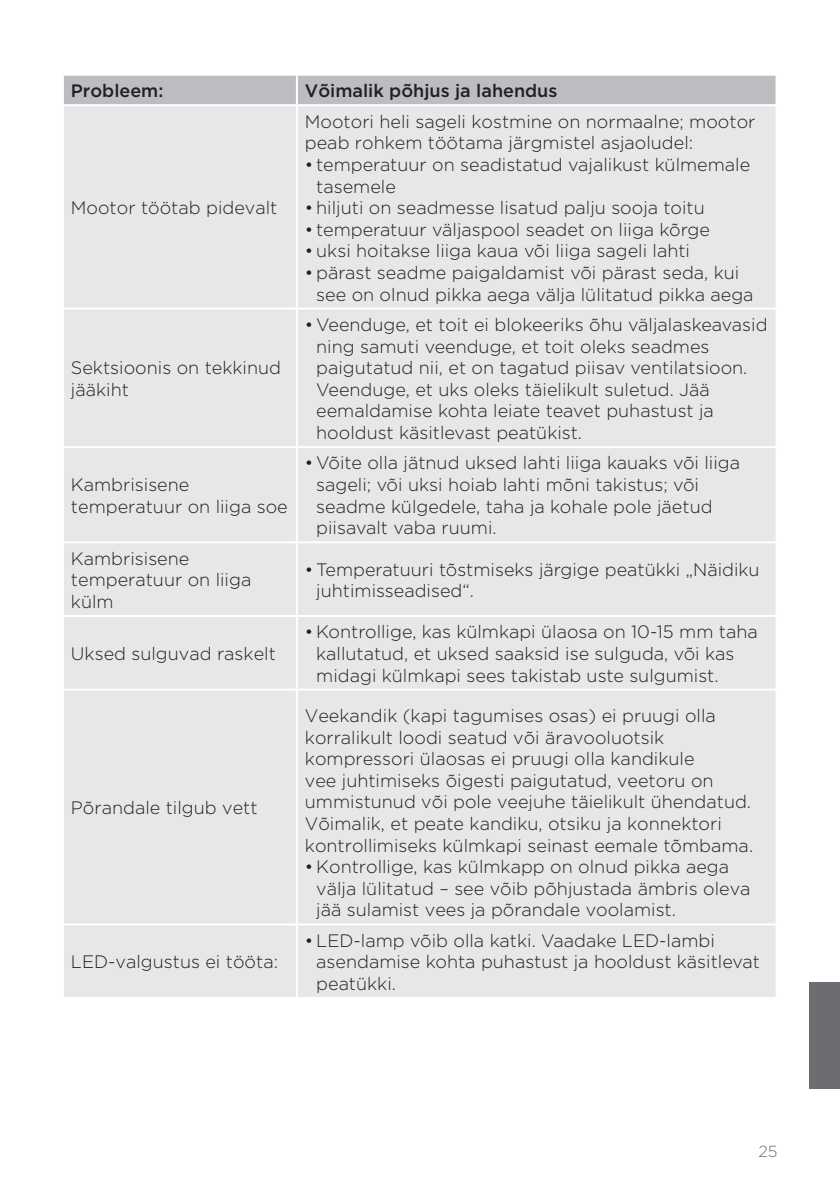
<style>
.page{position:relative;width:840px;height:1191px;background:#fff}
.page>*{position:absolute;margin:0;border:0;box-sizing:border-box;transform-origin:0 0}
.besedilo{font:300 18px/21.6px "Gotham";color:#231f20}
.tabele_tekst{font:300 18px/21.6px "Gotham";color:#231f20}
.tabele_tekst-2{font:500 18px "Gotham";color:#231f20}
.tabela_tekst{font:500 18px "Gotham";color:#231f20}
.t1{font:300 16px "Gotham";color:#6c6d70}
</style>
<div class="page">
<div style="left:64px;top:76px;width:711px;height:28px;background:#bcbdc0"></div>
<div style="left:64px;top:106px;width:711px;height:891px;background:#e6e7e9"></div>
<hr style="left:296px;top:76px;width:2px;height:28px;background:#fff">
<hr style="left:296px;top:106px;width:2px;height:202px;background:#fff">
<hr style="left:296px;top:310px;width:2px;height:136px;background:#fff">
<hr style="left:62px;top:446px;width:235px;height:2px;background:#fff">
<hr style="left:297px;top:446px;width:480px;height:2px;background:#fff">
<hr style="left:296px;top:448px;width:2px;height:93px;background:#fff">
<hr style="left:296px;top:543px;width:2px;height:72px;background:#fff">
<hr style="left:62px;top:615px;width:235px;height:2px;background:#fff">
<hr style="left:297px;top:615px;width:480px;height:2px;background:#fff">
<hr style="left:296px;top:617px;width:2px;height:71px;background:#fff">
<hr style="left:62px;top:688px;width:235px;height:2px;background:#fff">
<hr style="left:297px;top:688px;width:480px;height:2px;background:#fff">
<hr style="left:296px;top:690px;width:2px;height:233px;background:#fff">
<hr style="left:296px;top:925px;width:2px;height:72px;background:#fff">
<hr style="left:64px;top:308px;width:233px;height:2px;background:#fff">
<hr style="left:297px;top:308px;width:478px;height:2px;background:#fff">
<hr style="left:64px;top:541px;width:233px;height:2px;background:#fff">
<hr style="left:297px;top:541px;width:478px;height:2px;background:#fff">
<hr style="left:64px;top:923px;width:233px;height:2px;background:#fff">
<hr style="left:297px;top:923px;width:478px;height:2px;background:#fff">
<div style="left:808px;top:982px;width:31px;height:106px;background:#6c6d70"></div>
<p class="tabela_tekst" style="left:71px;top:79px;width:94px">Probleem:</p>
<p class="tabele_tekst-2" style="left:305px;top:79px;width:254px">Võimalik põhjus ja lahendus</p>
<p class="tabele_tekst" style="left:71px;top:196px;width:208px">Mootor töötab pidevalt</p>
<p class="tabele_tekst" style="left:71px;top:356px;width:211px">Sektsioonis on tekkinud jääkiht</p>
<p class="tabele_tekst" style="left:71px;top:473px;width:218px">Kambrisisene temperatuur on liiga soe</p>
<p class="besedilo" style="left:305px;top:110px;width:452px">Mootori heli sageli kostmine on normaalne; mootor peab rohkem töötama järgmistel asjaoludel:</p>
<p class="besedilo" style="left:316px;top:153px;width:435px;text-indent:-11px">• temperatuur on seadistatud vajalikust külmemale tasemele</p>
<p class="besedilo" style="left:305px;top:196px;width:401px">• hiljuti on seadmesse lisatud palju sooja toitu</p>
<p class="besedilo" style="left:305px;top:218px;width:406px">• temperatuur väljaspool seadet on liiga kõrge</p>
<p class="besedilo" style="left:305px;top:240px;width:386px">• uksi hoitakse liiga kaua või liiga sageli lahti</p>
<p class="besedilo" style="left:316px;top:261px;width:438px;text-indent:-11px">• pärast seadme paigaldamist või pärast seda, kui see on olnud pikka aega välja lülitatud pikka aega</p>
<p class="besedilo" style="left:316px;top:313px;width:452px;text-indent:-11px">• Veenduge, et toit ei blokeeriks õhu väljalaskeavasid ning samuti veenduge, et toit oleks seadmes paigutatud nii, et on tagatud piisav ventilatsioon.<br>Veenduge, et uks oleks täielikult suletud. Jää eemaldamise kohta leiate teavet puhastust ja hooldust käsitlevast peatükist.</p>
<p class="besedilo" style="left:316px;top:452px;width:425px;text-indent:-11px">• Võite olla jätnud uksed lahti liiga kauaks või liiga sageli; või uksi hoiab lahti mõni takistus; või seadme külgedele, taha ja kohale pole jäetud piisavalt vaba ruumi.</p>
<p class="tabele_tekst" style="left:71px;top:547px;width:182px">Kambrisisene temperatuur on liiga külm</p>
<p class="besedilo" style="left:316px;top:558px;width:444px;text-indent:-11px">• Temperatuuri tõstmiseks järgige peatükki „Näidiku juhtimisseadised“.</p>
<p class="tabele_tekst" style="left:71px;top:642px;width:206px">Uksed sulguvad raskelt</p>
<p class="besedilo" style="left:316px;top:620px;width:443px;text-indent:-11px">• Kontrollige, kas külmkapi ülaosa on 10-15 mm taha kallutatud, et uksed saaksid ise sulguda, või kas midagi külmkapi sees takistab uste sulgumist.</p>
<p class="tabele_tekst" style="left:71px;top:796px;width:188px">Põrandale tilgub vett</p>
<p class="tabele_tekst" style="left:71px;top:950px;width:208px">LED-valgustus ei tööta:</p>
<p class="besedilo" style="left:305px;top:704px;width:412px">Veekandik (kapi tagumises osas) ei pruugi olla korralikult loodi seatud või äravooluotsik</p>
<p class="besedilo" style="left:305px;top:747px;width:449px">kompressori ülaosas ei pruugi olla kandikule<br>vee juhtimiseks õigesti paigutatud, veetoru on ummistunud või pole veejuhe täielikult ühendatud.<br>Võimalik, et peate kandiku, otsiku ja konnektori kontrollimiseks külmkapi seinast eemale tõmbama.</p>
<p class="besedilo" style="left:316px;top:855px;width:435px;text-indent:-11px">• Kontrollige, kas külmkapp on olnud pikka aega välja lülitatud – see võib põhjustada ämbris oleva jää sulamist vees ja põrandale voolamist.</p>
<p class="besedilo" style="left:316px;top:929px;width:445px;text-indent:-11px">• LED-lamp võib olla katki. Vaadake LED-lambi asendamise kohta puhastust ja hooldust käsitlevat peatükki.</p>
<p class="t1" style="left:758px;top:1140px;width:21px">25</p>
</div>
